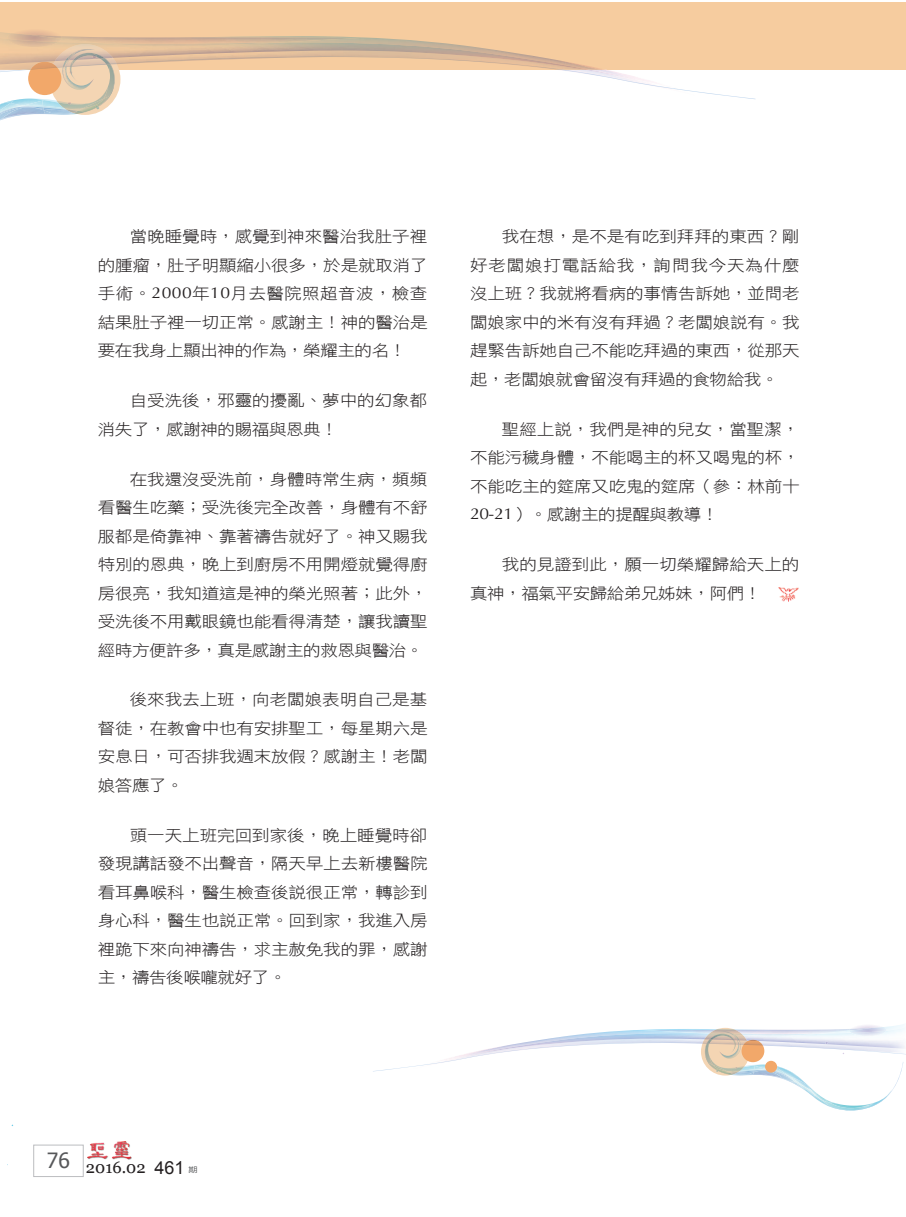
<style>
.page{position:relative;width:906px;height:1217px;background:#fff}
.page>*{position:absolute;margin:0;border:0;box-sizing:border-box;transform-origin:0 0}
.t1{font:16.5px "Georgia";color:#231f20}
.t2{font:15.75px/28.5px "DF Hei W3 WIN BF";letter-spacing:-.01em;color:#231f20;text-align:justify;scale:1.11 1}
.t3{font:7.5px "DF Hei W5 WIN BF";color:#57585a;scale:1.25 1}
.s1{font-family:"Optima"}
.s2{font-family:"Arial";font-size:18px}
</style>
<div class="page">
<div style="left:33px;top:1144px;width:50px;height:32px;border:1px solid #bcbdc0"></div>
<img style="left:87px;top:1141px;width:44px;height:17px">
<div style="left:0;top:2px;width:906px;height:68px;background:#f6cc9f"></div>
<img style="left:0;top:38px;width:501px;height:13px">
<img style="left:55px;top:44px;width:58px;height:7px">
<img style="left:75px;top:49px;width:20px;height:2px">
<img style="left:71px;top:50px;width:20px;height:1px">
<img style="left:61px;top:36px;width:302px;height:8px">
<img style="left:106px;top:43px;width:171px;height:4px">
<svg style="left:0;top:51px;width:755px;height:70px"></svg>
<img style="left:7px;top:36px;width:55px;height:6px">
<svg style="left:0;top:31px;width:61px;height:8px"></svg>
<img style="left:8px;top:39px;width:50px;height:8px">
<img style="left:19px;top:33px;width:27px;height:3px">
<img style="left:778px;top:588px;width:20px;height:13px">
<svg style="left:373px;top:1024px;width:533px;height:87px"></svg>
<div style="left:765px;top:1060px;width:12px;height:12px;background:#f2a86a;border-radius:50%"></div>
<p class="t2" style="left:98px;top:222px;width:298px;text-indent:32px">當晚睡覺時，感覺到神來醫治我肚子裡的腫瘤，肚子明顯縮小很多，於是就取消了手術。<span class="s1">2000</span>年<span class="s1">10</span>月去醫院照超音波，檢查結果肚子裡一切正常。感謝主！神的醫治是要在我身上顯出神的作為，榮耀主的名！</p>
<p class="t2" style="left:98px;top:386px;width:298px;text-indent:32px">自受洗後，邪靈的擾亂、夢中的幻象都消失了，感謝神的賜福與恩典！</p>
<p class="t2" style="left:98px;top:464px;width:298px;text-indent:32px">在我還沒受洗前，身體時常生病，頻頻看醫生吃藥；受洗後完全改善，身體有不舒服都是倚靠神、靠著禱告就好了。神又賜我特別的恩典，晚上到廚房不用開燈就覺得廚房很亮，我知道這是神的榮光照著；此外，受洗後不用戴眼鏡也能看得清楚，讓我讀聖經時方便許多，真是感謝主的救恩與醫治。</p>
<p class="t2" style="left:98px;top:685px;width:298px;text-indent:32px">後來我去上班，向老闆娘表明自己是基督徒，在教會中也有安排聖工，每星期六是安息日，可否排我週末放假？感謝主！老闆娘答應了。</p>
<p class="t2" style="left:98px;top:820px;width:298px;text-indent:32px">頭一天上班完回到家後，晚上睡覺時卻發現講話發不出聲音，隔天早上去新樓醫院看耳鼻喉科，醫生檢查後說很正常，轉診到身心科，醫生也說正常。回到家，我進入房裡跪下來向神禱告，求主赦免我的罪，感謝主，禱告後喉嚨就好了。</p>
<p class="t2" style="left:470px;top:222px;width:298px;text-indent:32px">我在想，是不是有吃到拜拜的東西？剛好老闆娘打電話給我，詢問我今天為什麼沒上班？我就將看病的事情告訴她，並問老闆娘家中的米有沒有拜過？老闆娘說有。我趕緊告訴她自己不能吃拜過的東西，從那天起，老闆娘就會留沒有拜過的食物給我。</p>
<p class="t2" style="left:470px;top:414px;width:298px;text-indent:32px">聖經上說，我們是神的兒女，當聖潔，不能污穢身體，不能喝主的杯又喝鬼的杯，不能吃主的筵席又吃鬼的筵席（參：林前十<span class="s1">20-21</span>）。感謝主的提醒與教導！</p>
<p class="t2" style="left:470px;top:550px;width:298px;text-indent:32px">我的見證到此，願一切榮耀歸給天上的真神，福氣平安歸給弟兄姊妹，阿們！</p>
<p class="t1" style="left:47px;top:1156px;width:139px"><sup>76</sup> 2016.02 <span class="s2">461</span></p>
<p class="t3" style="left:188px;top:1165px;width:9px">期</p>
</div>
